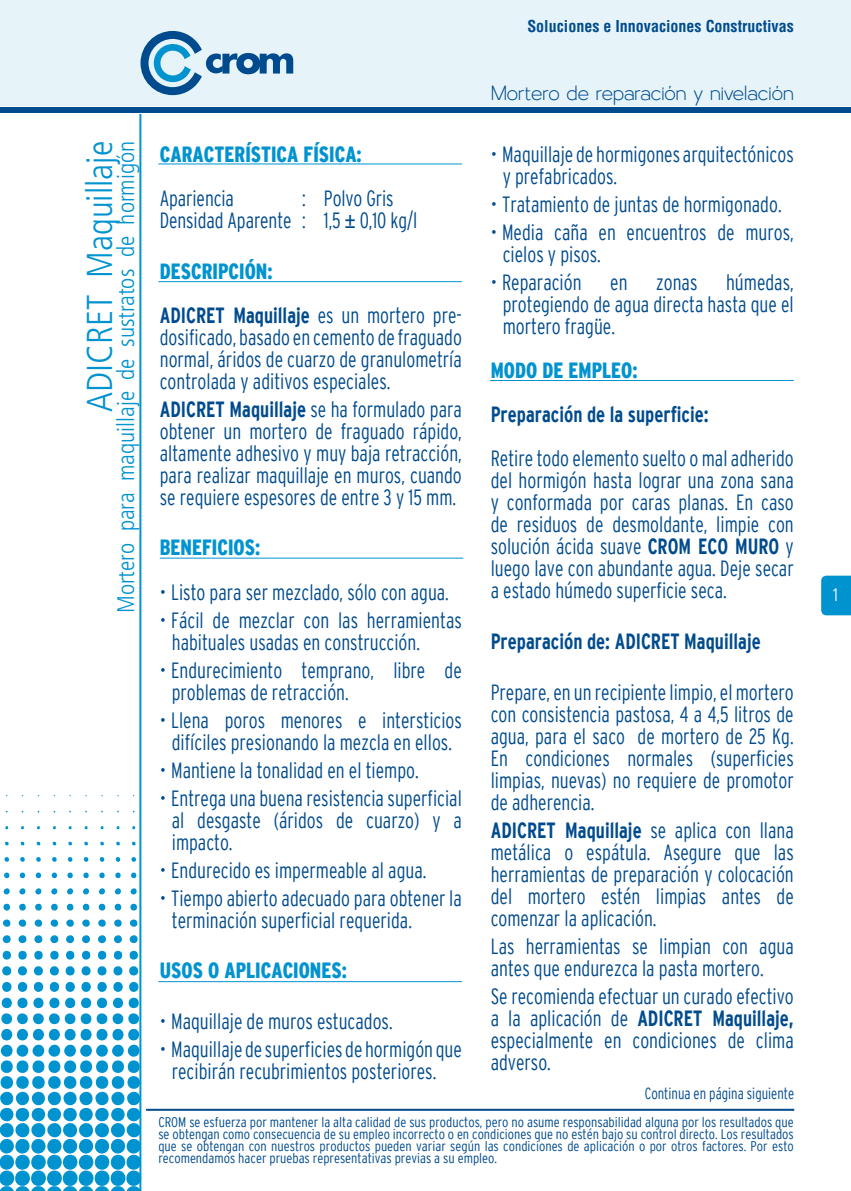
<style>
.page{position:relative;width:851px;height:1191px;background:#fff}
.page>*{position:absolute;margin:0;border:0;box-sizing:border-box;transform-origin:0 0}
.t1{font:300 condensed 36px "Frutiger";color:#0093d0}
.t2{font:28px "Larke";color:#004b8d}
.t3{font:300 condensed 24px "Frutiger";color:#0093d0}
.t4{font:300 condensed 22px/22px "Interstate";color:#004b8d;scale:.9 1}
.t5{font:700 condensed 22px/44px "Interstate";color:#004b8d;scale:.9 1}
.t6{font:900 condensed 22px "Interstate";color:#0093d0;scale:.9 1}
.t7{font:300 condensed 18px "Frutiger";color:#fff}
.t8{font:700 condensed 16px "Helvetica";color:#004b8d}
.t9{font:300 condensed 16px "Interstate";color:#004b8d;scale:.9 1}
.t10{font:300 condensed 14px/12px "Interstate";color:#004b8d;text-align:justify}
.s1{font-family:"Arial";font-weight:400;font-stretch:normal}
.s2{font-weight:900;color:#0093d0}
.s3{font-weight:300}
.s4{font-weight:700}
</style>
<div class="page">
<div style="left:0;top:0;width:850px;height:106px;background:#e6f4fa"></div>
<svg style="left:140px;top:31px;width:153px;height:64px"></svg>
<div style="left:0;top:108px;width:850px;height:5px;background:#004b8d"></div>
<svg style="left:5px;top:841px;width:4px;height:5px"></svg>
<svg style="left:4px;top:857px;width:5px;height:5px"></svg>
<svg style="left:4px;top:872px;width:6px;height:7px"></svg>
<svg style="left:3px;top:888px;width:7px;height:7px"></svg>
<svg style="left:3px;top:903px;width:7px;height:7px"></svg>
<svg style="left:20px;top:841px;width:5px;height:5px"></svg>
<svg style="left:20px;top:857px;width:5px;height:5px"></svg>
<svg style="left:19px;top:872px;width:6px;height:7px"></svg>
<svg style="left:19px;top:888px;width:7px;height:7px"></svg>
<svg style="left:19px;top:903px;width:7px;height:7px"></svg>
<svg style="left:36px;top:841px;width:5px;height:5px"></svg>
<svg style="left:36px;top:857px;width:5px;height:5px"></svg>
<svg style="left:35px;top:872px;width:6px;height:7px"></svg>
<svg style="left:35px;top:888px;width:7px;height:7px"></svg>
<svg style="left:35px;top:903px;width:7px;height:7px"></svg>
<svg style="left:52px;top:841px;width:4px;height:5px"></svg>
<svg style="left:52px;top:857px;width:5px;height:5px"></svg>
<svg style="left:51px;top:872px;width:6px;height:7px"></svg>
<svg style="left:51px;top:888px;width:7px;height:7px"></svg>
<svg style="left:51px;top:903px;width:7px;height:7px"></svg>
<svg style="left:68px;top:841px;width:4px;height:5px"></svg>
<svg style="left:67px;top:857px;width:6px;height:5px"></svg>
<svg style="left:67px;top:872px;width:6px;height:7px"></svg>
<svg style="left:67px;top:888px;width:6px;height:7px"></svg>
<svg style="left:66px;top:903px;width:8px;height:7px"></svg>
<svg style="left:84px;top:841px;width:4px;height:5px"></svg>
<svg style="left:83px;top:857px;width:6px;height:5px"></svg>
<svg style="left:83px;top:872px;width:6px;height:7px"></svg>
<svg style="left:83px;top:888px;width:6px;height:7px"></svg>
<svg style="left:82px;top:903px;width:8px;height:7px"></svg>
<svg style="left:100px;top:841px;width:4px;height:5px"></svg>
<svg style="left:99px;top:857px;width:6px;height:5px"></svg>
<svg style="left:99px;top:872px;width:6px;height:7px"></svg>
<svg style="left:98px;top:888px;width:7px;height:7px"></svg>
<svg style="left:98px;top:903px;width:8px;height:7px"></svg>
<svg style="left:116px;top:841px;width:4px;height:5px"></svg>
<svg style="left:115px;top:857px;width:5px;height:5px"></svg>
<svg style="left:115px;top:872px;width:6px;height:7px"></svg>
<svg style="left:114px;top:888px;width:7px;height:7px"></svg>
<svg style="left:114px;top:903px;width:8px;height:7px"></svg>
<svg style="left:2px;top:919px;width:112px;height:57px"></svg>
<svg style="left:0;top:982px;width:124px;height:209px"></svg>
<svg style="left:132px;top:841px;width:4px;height:5px"></svg>
<svg style="left:131px;top:857px;width:5px;height:5px"></svg>
<svg style="left:131px;top:872px;width:6px;height:7px"></svg>
<svg style="left:130px;top:888px;width:7px;height:7px"></svg>
<svg style="left:130px;top:903px;width:7px;height:7px"></svg>
<svg style="left:114px;top:919px;width:25px;height:57px"></svg>
<svg style="left:124px;top:982px;width:18px;height:209px"></svg>
<hr style="left:146px;top:1108px;width:648px;height:2px;background:#004b8d">
<hr style="left:139px;top:114px;width:2px;height:1077px;background:#0093d0">
<svg style="left:821px;top:575px;width:29px;height:40px"></svg>
<hr style="left:158px;top:163px;width:304px;height:1px;background:#0093d0">
<hr style="left:160px;top:557px;width:303px;height:1px;background:#0093d0">
<hr style="left:158px;top:281px;width:304px;height:1px;background:#0093d0">
<hr style="left:490px;top:380px;width:303px;height:1px;background:#0093d0">
<hr style="left:158px;top:981px;width:304px;height:1px;background:#0093d0">
<p class="t8" style="left:527px;top:16px;width:268px">Soluciones e Innovaciones Constructivas</p>
<h1 class="t1" style="left:79px;top:411px;width:272px;rotate:-90deg">ADICRET Maquillaje</h1>
<p class="t3" style="left:112px;top:613px;width:474px;rotate:-90deg">Mortero para maquillaje de sustratos de hormigón</p>
<p class="t6" style="left:160px;top:142px;width:226px">CARACTERÍSTICA FÍSICA:</p>
<p class="t4" style="left:160px;top:187px;width:84px">Apariencia</p>
<p class="t4" style="left:160px;top:187px;width:287px;text-indent:142px">: Polvo Gris<br>Densidad Aparente : 1,5 <span class="s1">±</span> 0,10 kg/l</p>
<p class="t5" style="left:160px;top:249px;width:337px"><span class="s2">DESCRIPCIÓN:<br></span>ADICRET Maquillaje <span class="s3">es un mortero pre-</span></p>
<p class="t4" style="left:160px;top:326px;width:337px;text-align:justify">dosificado, basado en cemento de fraguado normal, áridos de cuarzo de granulometría controlada y aditivos especiales.</p>
<p class="t4" style="left:160px;top:398px;width:337px;text-align:justify"><span class="s4">ADICRET Maquillaje</span> se ha formulado para obtener un mortero de fraguado rápido, altamente adhesivo y muy baja retracción, para realizar maquillaje en muros, cuando se requiere espesores de entre 3 y 15 mm.</p>
<p class="t6" style="left:160px;top:535px;width:113px">BENEFICIOS:</p>
<p class="t4" style="left:160px;top:580px;width:323px">• Listo para ser mezclado, sólo con agua.</p>
<p class="t4" style="left:172px;top:608px;width:324px;text-indent:-12px">• Fácil de mezclar con las herramientas habituales usadas en construcción.</p>
<p class="t4" style="left:172px;top:658px;width:324px;text-indent:-12px">• Endurecimiento temprano, libre de problemas de retracción.</p>
<p class="t4" style="left:160px;top:708px;width:337px;text-align:center">• Llena poros menores e intersticios difíciles presionando la mezcla en ellos.</p>
<p class="t4" style="left:160px;top:758px;width:289px">• Mantiene la tonalidad en el tiempo.</p>
<p class="t4" style="left:172px;top:786px;width:324px;text-align:justify;text-indent:-12px">• Entrega una buena resistencia superficial al desgaste (áridos de cuarzo) y a impacto.</p>
<p class="t4" style="left:160px;top:858px;width:298px">• Endurecido es impermeable al agua.</p>
<p class="t4" style="left:172px;top:886px;width:324px;text-indent:-12px">• Tiempo abierto adecuado para obtener la terminación superficial requerida.</p>
<p class="t6" style="left:160px;top:958px;width:209px">USOS O APLICACIONES:</p>
<p class="t4" style="left:160px;top:1009px;width:260px">• Maquillaje de muros estucados.</p>
<p class="t4" style="left:172px;top:1037px;width:324px;text-indent:-12px">• Maquillaje de superficies de hormigón que recibirán recubrimientos posteriores.</p>
<p class="t2" style="left:491px;top:73px;width:304px">Mortero de reparación y nivelación</p>
<p class="t4" style="left:502px;top:143px;width:325px;text-indent:-12px">• Maquillaje de hormigones arquitectónicos y prefabricados.</p>
<p class="t4" style="left:490px;top:193px;width:324px">• Tratamiento de juntas de hormigonado.</p>
<p class="t4" style="left:502px;top:221px;width:325px;text-indent:-12px">• Media caña en encuentros de muros, cielos y pisos.</p>
<p class="t4" style="left:490px;top:271px;width:102px">• Reparación</p>
<p class="t4" style="left:610px;top:271px;width:21px">en</p>
<p class="t4" style="left:656px;top:271px;width:47px">zonas</p>
<p class="t4" style="left:502px;top:271px;width:325px;text-align:justify;text-indent:223px">húmedas, protegiendo de agua directa hasta que el mortero fragüe.</p>
<p class="t6" style="left:490px;top:358px;width:165px">MODO DE EMPLEO:</p>
<p class="t5" style="left:490px;top:392px;width:244px">Preparación de la superficie:</p>
<p class="t4" style="left:490px;top:447px;width:338px;text-align:justify">Retire todo elemento suelto o mal adherido del hormigón hasta lograr una zona sana y conformada por caras planas. En caso de residuos de desmoldante, limpie con solución ácida suave <span class="s4">CROM ECO MURO</span> y luego lave con abundante agua. Deje secar a estado húmedo superficie seca.</p>
<p class="t5" style="left:490px;top:619px;width:301px">Preparación de: ADICRET Maquillaje</p>
<p class="t4" style="left:490px;top:681px;width:338px;text-align:justify">Prepare, en un recipiente limpio, el mortero con consistencia pastosa, 4 a 4,5 litros de agua, para el saco de mortero de 25 Kg.<br>En condiciones normales (superficies limpias, nuevas) no requiere de promotor de adherencia.</p>
<p class="t4" style="left:490px;top:819px;width:338px;text-align:justify"><span class="s4">ADICRET Maquillaje</span> se aplica con llana metálica o espátula. Asegure que las herramientas de preparación y colocación del mortero estén limpias antes de comenzar la aplicación.</p>
<p class="t4" style="left:490px;top:935px;width:338px">Las herramientas se limpian con agua antes que endurezca la pasta mortero.</p>
<p class="t4" style="left:490px;top:985px;width:338px;text-align:justify">Se recomienda efectuar un curado efectivo a la aplicación de <span class="s4">ADICRET Maquillaje, </span>especialmente en condiciones de clima adverso.</p>
<p class="t9" style="left:644px;top:1084px;width:167px">Continua en página siguiente</p>
<p class="t10" style="left:158px;top:1115px;width:636px">CROM se esfuerza por mantener la alta calidad de sus productos, pero no asume responsabilidad alguna por los resultados que se obtengan como consecuencia de su empleo incorrecto o en condiciones que no estén bajo su control directo. Los resultados que se obtengan con nuestros productos pueden variar según las condiciones de aplicación o por otros factores. Por esto recomendamos hacer pruebas representativas previas a su empleo.</p>
<p class="t7" style="left:831px;top:585px;width:10px">1</p>
</div>
